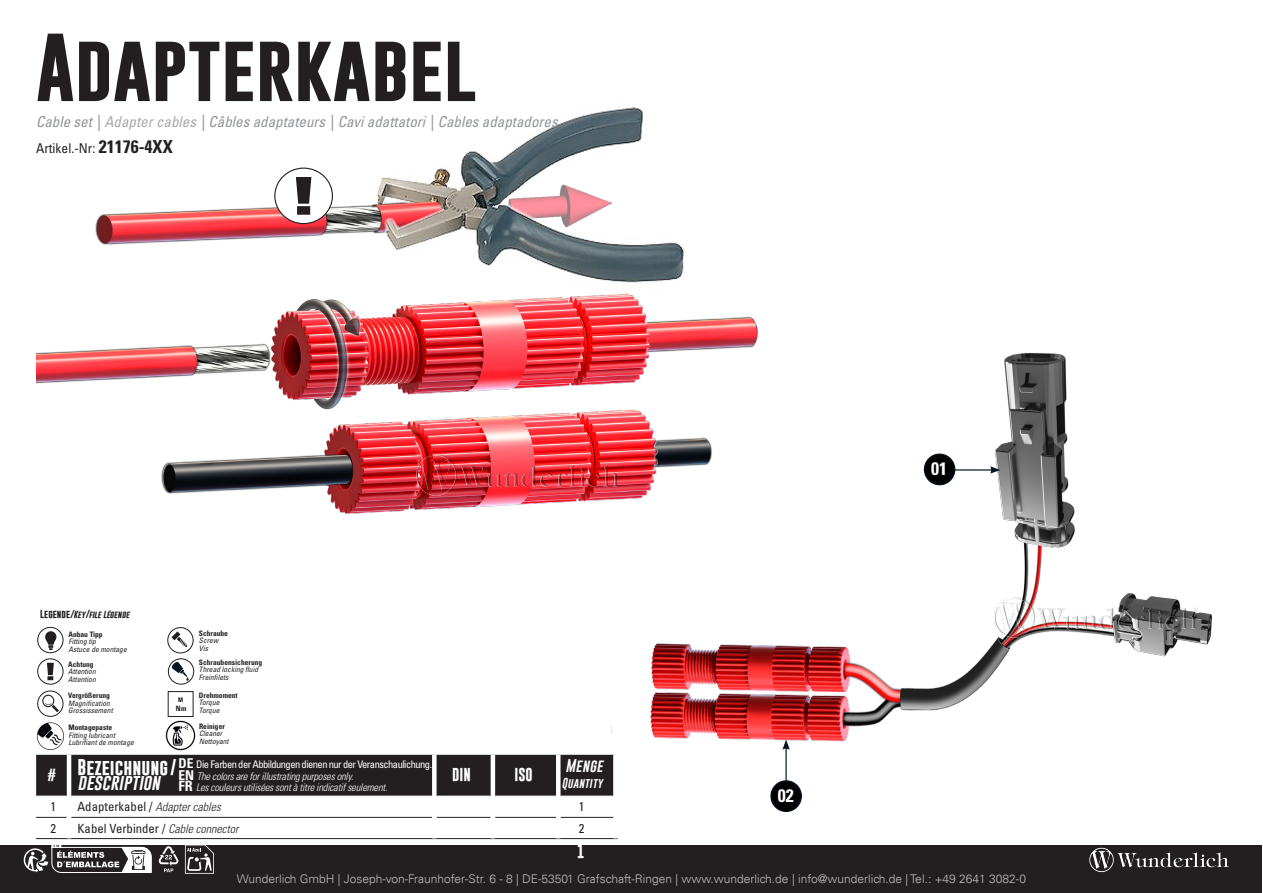
<style>
.page{position:relative;width:1263px;height:893px;background:#fff}
.page>*{position:absolute;margin:0;border:0;box-sizing:border-box;transform-origin:0 0}
.t1{font:700 69px "Gobold";color:#231f20}
.t2{font:700 condensed 18px "Univers LT Std";color:#fff}
.t3{font:700 16.5px "Gobold";color:#fff}
.t4{font:italic 16.5px "Gobold";color:#fff}
.t5{font:italic condensed 15px "Univers LT Std";color:#939598}
.t6{font:condensed 13.5px "Univers LT Std";color:#231f20}
.t7{font:700 13.5px "Gobold";color:#fff}
.t8{font:italic 13.5px "Gobold";color:#fff}
.t9{font:condensed 12.75px "Univers LT Std";color:#231f20}
.t10{font:700 12.75px "Gobold";color:#fff}
.t11{font:300 12px "Univers LT";color:#bcbdc0}
.t12{font:italic 300 condensed 10.5px/11.4px "Univers LT Std";letter-spacing:-.02em;color:#fff}
.t13{font:italic 10.5px "Gobold";color:#fff}
.t14{font:italic condensed 7.5px/7.5px "Univers LT Std";color:#231f20}
.t15{font:700 condensed 7.5px "Univers LT Std";color:#231f20}
.t16{font:italic 700 7.5px "Gobold";color:#231f20}
.t17{font:700 condensed 7.35px "Univers LT Std";color:#231f20}
.t18{font:700 condensed 6.3px "Univers LT Std";color:#231f20;scale:.95 1}
.s1{color:#a8a9ad}
.s2{font-weight:700;font-size:18px}
.s3{font-style:normal;font-size:8.4px}
.s4{font-size:8.4px}
.s5{font-weight:700;font-style:normal;font-size:13.5px}
.s6{font-weight:400;font-style:normal}
.s7{font-weight:700;font-style:normal;font-size:14.25px}
.s8{font-weight:300;font-style:italic;font-size:12px}
</style>
<div class="page">
<img style="left:36px;top:107px;width:1177px;height:648px">
<div style="left:36px;top:755px;width:577px;height:41px;background:#231f20"></div>
<hr style="left:67px;top:755px;width:4px;height:41px;background:#fff">
<div style="left:432px;top:755px;width:5px;height:41px;background:#fff"></div>
<hr style="left:491px;top:755px;width:4px;height:41px;background:#fff">
<hr style="left:556px;top:755px;width:4px;height:41px;background:#fff">
<hr style="left:36px;top:817px;width:31px;height:1px;background:#231f20">
<hr style="left:71px;top:817px;width:361px;height:1px;background:#231f20">
<hr style="left:437px;top:817px;width:54px;height:1px;background:#231f20">
<hr style="left:495px;top:817px;width:61px;height:1px;background:#231f20">
<hr style="left:560px;top:817px;width:53px;height:1px;background:#231f20">
<hr style="left:36px;top:838px;width:33px;height:1px;background:#231f20">
<hr style="left:69px;top:838px;width:365px;height:1px;background:#231f20">
<hr style="left:434px;top:838px;width:59px;height:1px;background:#231f20">
<hr style="left:493px;top:838px;width:65px;height:1px;background:#231f20">
<hr style="left:558px;top:838px;width:60px;height:1px;background:#231f20">
<div style="left:771px;top:781px;width:30px;height:30px;background:#000;border-radius:50%"></div>
<div style="left:770px;top:780px;width:32px;height:32px;border:1px solid #011622;border-radius:50%"></div>
<hr style="left:785px;top:747px;width:2px;height:34px;background:#011622">
<svg style="left:782px;top:740px;width:8px;height:10px"></svg>
<div style="left:924px;top:454px;width:31px;height:31px;background:#000;border-radius:50%"></div>
<div style="left:924px;top:454px;width:31px;height:31px;border:1px solid #011622;border-radius:50%"></div>
<hr style="left:954px;top:469px;width:38px;height:2px;background:#011622">
<svg style="left:990px;top:466px;width:10px;height:8px"></svg>
<img style="left:164px;top:719px;width:35px;height:32px">
<div style="left:168px;top:628px;width:25px;height:25px;background:#fff;border-radius:50%"></div>
<div style="left:167px;top:627px;width:27px;height:26px;border:1px solid #231f20;border-radius:50%"></div>
<svg style="left:171px;top:631px;width:16px;height:16px"></svg>
<div style="left:168px;top:692px;width:25px;height:24px;background:#fff"></div>
<div style="left:168px;top:691px;width:25px;height:26px;border:1px solid #231f20"></div>
<svg style="left:168px;top:659px;width:26px;height:25px"></svg>
<div style="left:168px;top:658px;width:26px;height:27px;border:1px solid #231f20;border-radius:50%"></div>
<svg style="left:171px;top:661px;width:18px;height:20px"></svg>
<svg style="left:38px;top:627px;width:25px;height:26px"></svg>
<div style="left:37px;top:627px;width:26px;height:26px;border:1px solid #231f20;border-radius:50%"></div>
<svg style="left:45px;top:631px;width:11px;height:19px"></svg>
<div style="left:38px;top:659px;width:25px;height:25px;background:#fff;border-radius:50%"></div>
<div style="left:37px;top:658px;width:26px;height:27px;border:1px solid #231f20;border-radius:50%"></div>
<svg style="left:47px;top:663px;width:7px;height:17px"></svg>
<svg style="left:38px;top:691px;width:25px;height:25px"></svg>
<div style="left:37px;top:691px;width:26px;height:26px;border:1px solid #231f20;border-radius:50%"></div>
<svg style="left:42px;top:695px;width:17px;height:17px"></svg>
<img style="left:36px;top:717px;width:32px;height:38px">
<div style="left:275px;top:168px;width:57px;height:56px;background:#fff;border-radius:50%"></div>
<div style="left:274px;top:168px;width:59px;height:56px;border:1px solid #231f20;border-radius:50%"></div>
<svg style="left:296px;top:177px;width:15px;height:38px"></svg>
<img style="left:416px;top:454px;width:206px;height:41px">
<img style="left:994px;top:597px;width:206px;height:41px">
<div style="left:1px;top:845px;width:1261px;height:47px;background:#231f20"></div>
<img style="left:1086px;top:847px;width:176px;height:46px">
<svg style="left:158px;top:846px;width:20px;height:26px"></svg>
<svg style="left:24px;top:845px;width:128px;height:28px"></svg>
<svg style="left:185px;top:845px;width:29px;height:29px"></svg>
<h1 class="t1" style="left:36px;top:22px;width:442px">Adapterkabel</h1>
<h3 class="t5" style="left:36px;top:112px;width:523px">Cable set | <span class="s1">Adapter cables</span> | Câbles adaptateurs | Cavi adattatori | Cables adaptadores</h3>
<h3 class="t6" style="left:36px;top:139px;width:138px">Artikel.-Nr: <span class="s2">21176-4XX</span></h3>
<p class="t16" style="left:40px;top:610px;width:91px"><span class="s3">Legende</span><span class="s4">/</span>Key<span class="s4">/</span>file Légende</p>
<p class="t15" style="left:68px;top:629px;width:36px">Anbau Tipp</p>
<p class="t14" style="left:68px;top:638px;width:60px">Fitting tip<br>Astuce de montage</p>
<p class="t15" style="left:68px;top:659px;width:27px">Achtung</p>
<p class="t14" style="left:68px;top:668px;width:29px">Attention<br>Attention</p>
<p class="t15" style="left:68px;top:691px;width:43px">Vergrößerung</p>
<p class="t14" style="left:68px;top:700px;width:46px">Magnification<br>Grossissement</p>
<p class="t15" style="left:68px;top:723px;width:45px">Montagepaste</p>
<p class="t14" style="left:68px;top:731px;width:67px">Fitting lubricant<br>Lubrifiant de montage</p>
<p class="t18" style="left:178px;top:696px;width:7px">M</p>
<p class="t17" style="left:176px;top:704px;width:12px">Nm</p>
<p class="t15" style="left:199px;top:628px;width:31px">Schraube</p>
<p class="t14" style="left:199px;top:637px;width:21px">Screw<br>Vis</p>
<p class="t15" style="left:199px;top:657px;width:65px">Schraubensicherung</p>
<p class="t14" style="left:199px;top:666px;width:61px">Thread locking fluid<br>Freinfilets</p>
<p class="t15" style="left:199px;top:690px;width:40px">Drehmoment</p>
<p class="t14" style="left:199px;top:699px;width:22px">Torque<br>Torque</p>
<p class="t15" style="left:199px;top:721px;width:27px">Reiniger</p>
<p class="t14" style="left:199px;top:730px;width:31px">Cleaner<br>Nettoyant</p>
<h3 class="t12" style="left:179px;top:759px;width:255px"><span class="s5">DE</span> <span class="s6">Die Farben der Abbildungen dienen nur der Veranschaulichung.<br></span><span class="s5">EN</span> The colors are for illustrating purposes only.<br><span class="s7">FR</span> Les couleurs utilisées sont à titre indicatif seulement.</h3>
<h3 class="t10" style="left:48px;top:766px;width:10px">#</h3>
<h3 class="t3" style="left:78px;top:756px;width:101px">Bezeichnung/</h3>
<h3 class="t4" style="left:78px;top:772px;width:88px">description</h3>
<h3 class="t7" style="left:452px;top:766px;width:20px">DIN</h3>
<h3 class="t7" style="left:514px;top:766px;width:20px">ISO</h3>
<h3 class="t8" style="left:565px;top:757px;width:42px">Menge</h3>
<h3 class="t13" style="left:562px;top:776px;width:45px">Quantity</h3>
<h3 class="t9" style="left:51px;top:799px;width:7px">1</h3>
<h3 class="t9" style="left:78px;top:799px;width:145px">Adapterkabel / <span class="s8">Adapter cables</span></h3>
<h3 class="t9" style="left:579px;top:799px;width:7px">1</h3>
<h3 class="t9" style="left:51px;top:820px;width:7px">2</h3>
<h3 class="t9" style="left:78px;top:820px;width:162px">Kabel Verbinder / <span class="s8">Cable connector</span></h3>
<h3 class="t9" style="left:579px;top:820px;width:7px">2</h3>
<h2 class="t2" style="left:778px;top:784px;width:17px">02</h2>
<h2 class="t2" style="left:931px;top:458px;width:17px">01</h2>
<h3 class="t7" style="left:577px;top:843px;width:9px">1</h3>
<h3 class="t11" style="left:237px;top:871px;width:790px">Wunderlich GmbH | Joseph-von-Fraunhofer-Str. 6 - 8 | DE-53501 Grafschaft-Ringen | www.wunderlich.de | info@wunderlich.de | Tel.: +49 2641 3082-0</h3>
</div>
